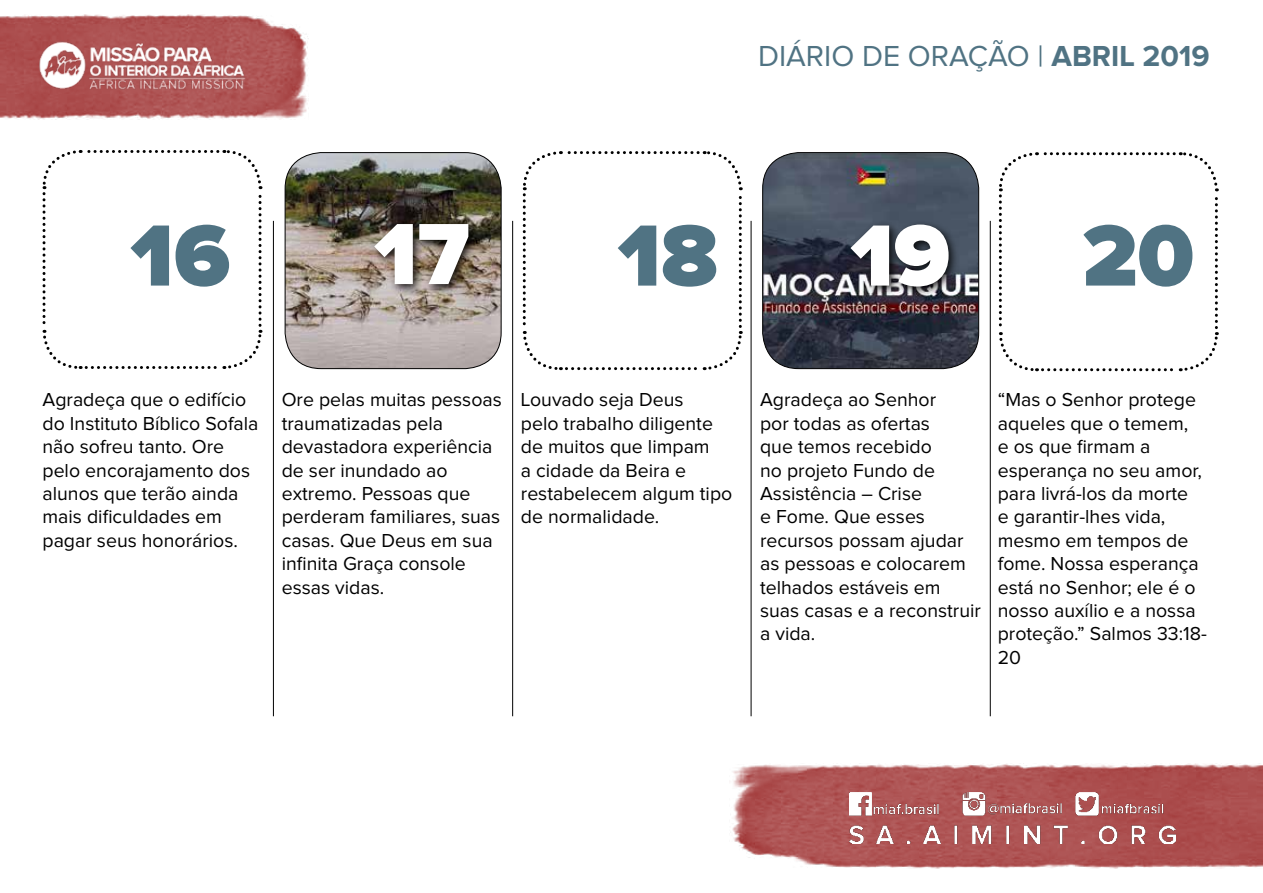
<style>
.page{position:relative;width:1263px;height:893px;background:#fff}
.page>*{position:absolute;margin:0;border:0;box-sizing:border-box;transform-origin:0 0}
.t1{font:900 90px "Proxima Nova";color:#507383}
.t2{font:900 90px "Proxima Nova";color:#fff}
.t3{font:30px "Proxima Nova";color:#507383}
.t4{font:19.5px/23.4px "Proxima Nova";color:#000}
.s1{font-weight:700}
</style>
<div class="page">
<img style="left:285px;top:153px;width:216px;height:216px">
<div style="left:285px;top:152px;width:216px;height:217px;border:1px solid #000;border-radius:36px"></div>
<img style="left:763px;top:153px;width:216px;height:216px">
<div style="left:762px;top:152px;width:217px;height:217px;border:1px solid #000;border-radius:36px"></div>
<img style="left:1px;top:15px;width:308px;height:104px">
<img style="left:732px;top:764px;width:530px;height:104px">
<div style="left:370px;top:219px;width:109px;height:76px;background:#000;opacity:.86"></div>
<div style="left:846px;top:220px;width:113px;height:77px;background:#000;opacity:.86"></div>
<hr style="left:273px;top:221px;width:1px;height:495px;background:#000">
<hr style="left:512px;top:221px;width:1px;height:495px;background:#000">
<hr style="left:751px;top:221px;width:1px;height:495px;background:#000">
<hr style="left:990px;top:221px;width:1px;height:495px;background:#000">
<svg style="left:522px;top:151px;width:221px;height:220px"></svg>
<svg style="left:42px;top:150px;width:221px;height:219px"></svg>
<svg style="left:998px;top:152px;width:221px;height:220px"></svg>
<img style="left:849px;top:792px;width:326px;height:51px">
<img style="left:36px;top:35px;width:213px;height:61px">
<h2 class="t3" style="left:758px;top:42px;width:453px">DIÁRIO DE ORAÇÃO | <span class="s1">ABRIL 2019</span></h2>
<h1 class="t1" style="left:130px;top:214px;width:101px">16</h1>
<h1 class="t2" style="left:374px;top:213px;width:97px">17</h1>
<h1 class="t1" style="left:618px;top:214px;width:102px">18</h1>
<h1 class="t2" style="left:850px;top:214px;width:101px">19</h1>
<h1 class="t1" style="left:1082px;top:214px;width:113px">20</h1>
<p class="t4" style="left:43px;top:389px;width:218px">Agradeça que o edifício do Instituto Bíblico Sofala não sofreu tanto. Ore pelo encorajamento dos alunos que terão ainda mais dificuldades em pagar seus honorários.</p>
<p class="t4" style="left:282px;top:389px;width:222px">Ore pelas muitas pessoas traumatizadas pela devastadora experiência de ser inundado ao extremo. Pessoas que perderam familiares, suas casas. Que Deus em sua infinita Graça console essas vidas.</p>
<p class="t4" style="left:521px;top:389px;width:213px">Louvado seja Deus<br>pelo trabalho diligente de muitos que limpam<br>a cidade da Beira e restabelecem algum tipo de normalidade.</p>
<p class="t4" style="left:760px;top:389px;width:222px">Agradeça ao Senhor<br>por todas as ofertas<br>que temos recebido<br>no projeto Fundo de<br>Assistência – Crise<br>e Fome. Que esses recursos possam ajudar as pessoas e colocarem telhados estáveis em suas casas e a reconstruir a vida.</p>
<p class="t4" style="left:998px;top:389px;width:211px">“Mas o Senhor protege aqueles que o temem,<br>e os que firmam a esperança no seu amor, para livrá-los da morte<br>e garantir-lhes vida, mesmo em tempos de fome. Nossa esperança está no Senhor; ele é o nosso auxílio e a nossa proteção.” Salmos 33:18-<br>20</p>
</div>
